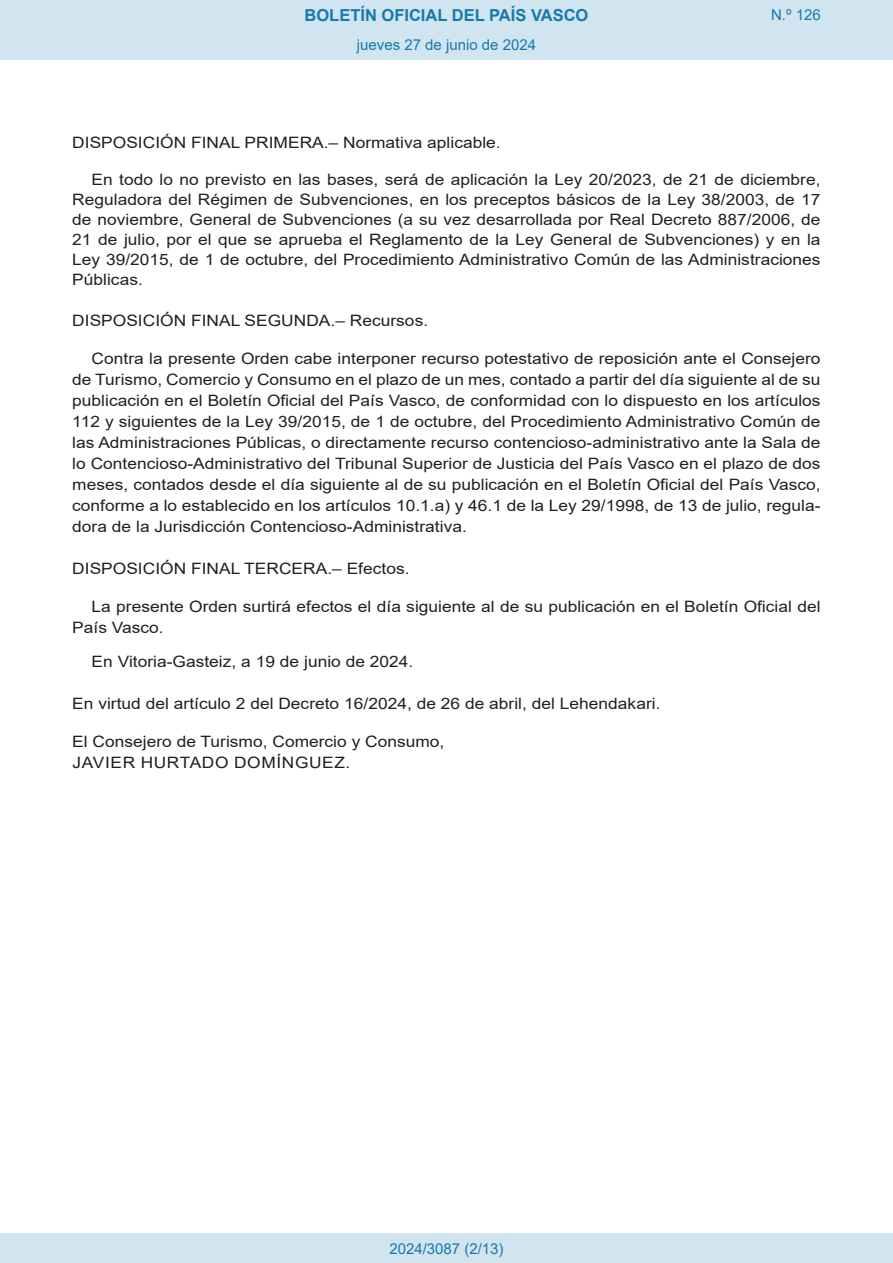
<style>
.page{position:relative;width:893px;height:1263px;background:#fff}
.page>*{position:absolute;margin:0;border:0;box-sizing:border-box;transform-origin:0 0}
.t1{font:700 16.5px "Arial";color:#1879ad}
.BOPVDetalle{font:15.6px/21px "Arial";color:#231f20;text-align:justify;scale:1.11 1}
.BOPVDisposicionTitulo{font:15.6px "Arial";color:#231f20;scale:1.11 1}
.BOPVFirmaPuesto{font:15.6px "Arial";color:#231f20;scale:1.11 1}
.BOPVFirmaLugFec{font:15.6px "Arial";color:#231f20;scale:1.11 1}
.BOPVFirmaNombre{font:15.6px "Arial";letter-spacing:.035em;color:#231f20;scale:1.11 1}
.Paginacion_Centro{font:15px "Arial";color:#1879ad}
</style>
<div class="page">
<div style="left:0;top:0;width:893px;height:60px;background:#d0e5f0"></div>
<div style="left:0;top:1233px;width:893px;height:30px;background:#d0e5f0"></div>
<p class="t1" style="left:305px;top:3px;width:285px">BOLETÍN OFICIAL DEL PAÍS VASCO</p>
<p class="Paginacion_Centro" style="left:357px;top:35px;width:181px">jueves 27 de junio de 2024</p>
<p class="Paginacion_Centro" style="left:771px;top:5px;width:51px">N.º 126</p>
<p class="BOPVDisposicionTitulo" style="left:72px;top:132px;width:387px">DISPOSICIÓN FINAL PRIMERA.– Normativa aplicable.</p>
<p class="BOPVDetalle" style="left:72px;top:169px;width:676px;line-height:20px;text-indent:19px">En todo lo no previsto en las bases, será de aplicación la Ley 20/2023, de 21 de diciembre, Reguladora del Régimen de Subvenciones, en los preceptos básicos de la Ley 38/2003, de 17 de noviembre, General de Subvenciones (a su vez desarrollada por Real Decreto 887/2006, de 21 de julio, por el que se aprueba el Reglamento de la Ley General de Subvenciones) y en la Ley 39/2015, de 1 de octubre, del Procedimiento Administrativo Común de las Administraciones Públicas.</p>
<p class="BOPVDisposicionTitulo" style="left:72px;top:310px;width:322px">DISPOSICIÓN FINAL SEGUNDA.– Recursos.</p>
<p class="BOPVDetalle" style="left:72px;top:348px;width:676px;text-indent:19px">Contra la presente Orden cabe interponer recurso potestativo de reposición ante el Consejero de Turismo, Comercio y Consumo en el plazo de un mes, contado a partir del día siguiente al de su publicación en el Boletín Oficial del País Vasco, de conformidad con lo dispuesto en los artículos 112 y siguientes de la Ley 39/2015, de 1 de octubre, del Procedimiento Administrativo Común de las Administraciones Públicas, o directamente recurso contencioso-administrativo ante la Sala de lo Contencioso-Administrativo del Tribunal Superior de Justicia del País Vasco en el plazo de dos meses, contados desde el día siguiente al de su publicación en el Boletín Oficial del País Vasco, conforme a lo establecido en los artículos 10.1.a) y 46.1 de la Ley 29/1998, de 13 de julio, regula&shy;dora de la Jurisdicción Contencioso-Administrativa.</p>
<p class="BOPVDisposicionTitulo" style="left:72px;top:558px;width:305px">DISPOSICIÓN FINAL TERCERA.– Efectos.</p>
<p class="BOPVDetalle" style="left:72px;top:596px;width:676px;text-indent:19px">La presente Orden surtirá efectos el día siguiente al de su publicación en el Boletín Oficial del<br>País Vasco.</p>
<p class="BOPVFirmaLugFec" style="left:92px;top:651px;width:291px">En Vitoria-Gasteiz, a 19 de junio de 2024.</p>
<p class="BOPVDisposicionTitulo" style="left:72px;top:693px;width:531px">En virtud del artículo 2 del Decreto 16/2024, de 26 de abril, del Lehendakari.</p>
<p class="BOPVFirmaPuesto" style="left:72px;top:731px;width:337px">El Consejero de Turismo, Comercio y Consumo,</p>
<p class="BOPVFirmaNombre" style="left:73px;top:752px;width:252px">JAVIER HURTADO DOMÍNGUEZ.</p>
<p class="Paginacion_Centro" style="left:389px;top:1238px;width:116px">2024/3087 (2/13)</p>
</div>
